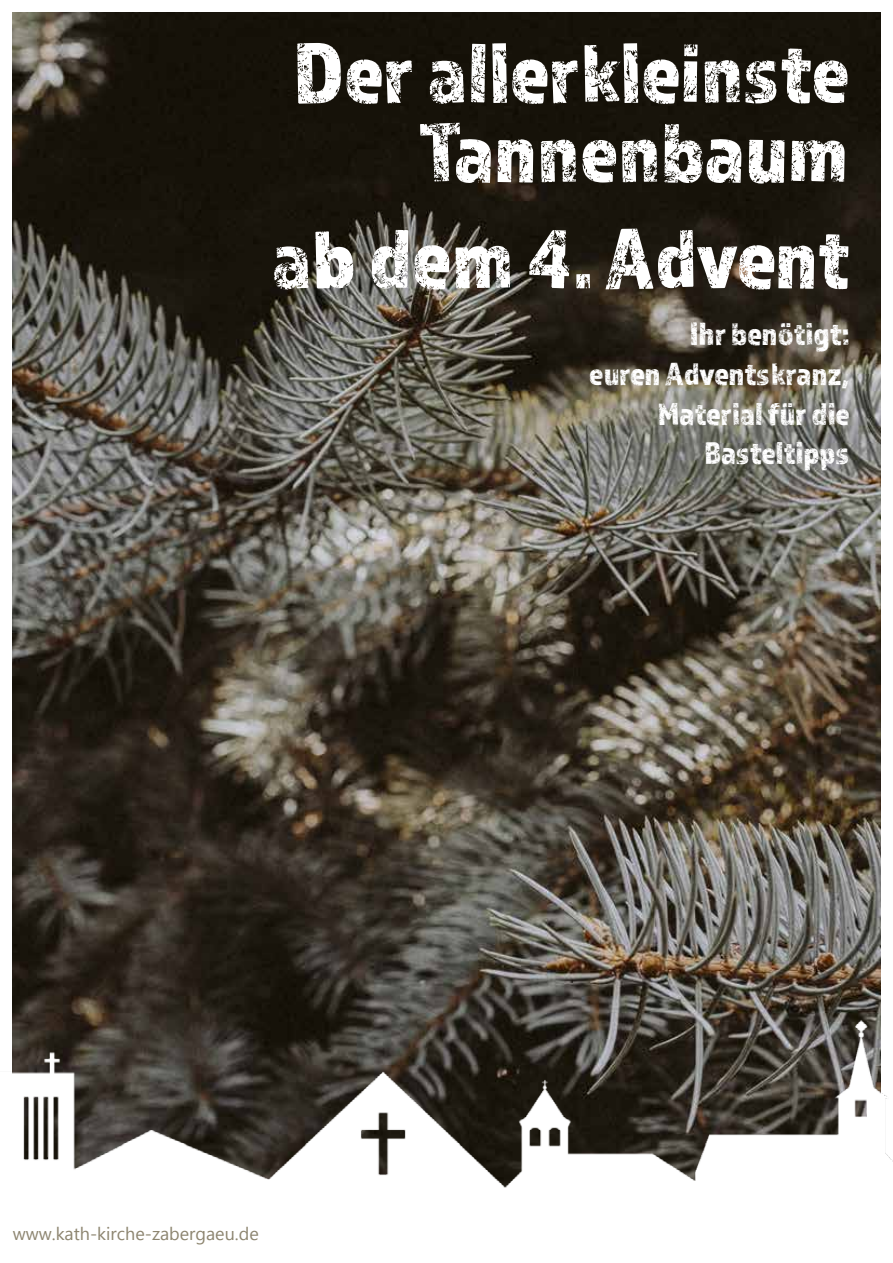
<style>
.page{position:relative;width:893px;height:1263px;background:#fff}
.page>*{position:absolute;margin:0;border:0;box-sizing:border-box;transform-origin:0 0}
.t1{font:88.5px/79.5px "Almaq Rough";color:#fff;text-align:right}
.t2{font:33px/39.6px "Almaq Rough";color:#fff;text-align:right}
.t3{font:18px "Microsoft New Tai Lue";color:#8d8570}
</style>
<div class="page">
<img style="left:13px;top:13px;width:867px;height:999px">
<img style="left:12px;top:1012px;width:881px;height:176px">
<h1 class="t1" style="left:295px;top:31px;width:557px">Der allerkleinste<br>Tannenbaum</h1>
<h1 class="t1" style="left:272px;top:216px;width:580px">ab dem 4. Advent</h1>
<p class="t2" style="left:589px;top:314px;width:262px">Ihr benötigt:<br>euren Adventskranz,<br>Material für die<br>Basteltipps</p>
<p class="t3" style="left:13px;top:1224px;width:248px">www.kath-kirche-zabergaeu.de</p>
</div>
